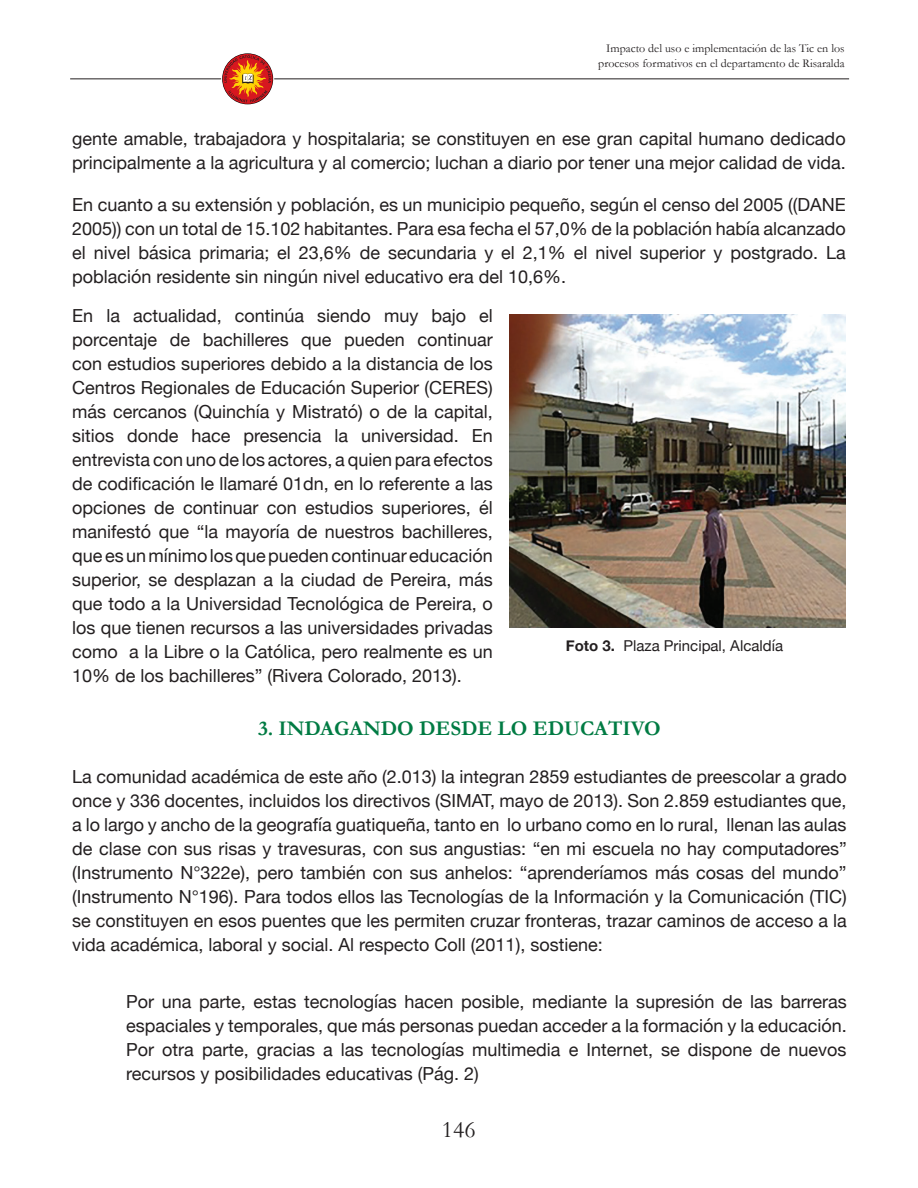
<style>
.page{position:relative;width:918px;height:1188px;background:#fff}
.page>*{position:absolute;margin:0;border:0;box-sizing:border-box;transform-origin:0 0}
.t1{font:24px "Garamond";color:#231f20}
.t2{font:700 21px "Garamond";color:#007b43}
.t3{font:18px/24px "Helvetica Neue";color:#231f20;text-align:justify}
.t4{font:15px "Helvetica Neue";color:#231f20}
.t5{font:12px/14.4px "Garamond";color:#231f20;text-align:right}
.s1{font-weight:700}
</style>
<div class="page">
<hr style="left:70px;top:78px;width:779px;height:1px;background:#231f20">
<svg style="left:221px;top:53px;width:53px;height:52px"></svg>
<img style="left:510px;top:315px;width:336px;height:312px">
<p class="t5" style="left:598px;top:41px;width:248px">Impacto del uso e implementación de las Tic en los procesos formativos en el departamento de Risaralda</p>
<p class="t3" style="left:72px;top:127px;width:775px">gente amable, trabajadora y hospitalaria; se constituyen en ese gran capital humano dedicado principalmente a la agricultura y al comercio; luchan a diario por tener una mejor calidad de vida.</p>
<p class="t3" style="left:72px;top:193px;width:775px">En cuanto a su extensión y población, es un municipio pequeño, según el censo del 2005 ((DANE 2005)) con un total de 15.102 habitantes. Para esa fecha el 57,0% de la población había alcanzado el nivel básica primaria; el 23,6% de secundaria y el 2,1% el nivel superior y postgrado. La población residente sin ningún nivel educativo era del 10,6%.</p>
<p class="t3" style="left:72px;top:305px;width:422px">En la actualidad, continúa siendo muy bajo el porcentaje de bachilleres que pueden continuar con estudios superiores debido a la distancia de los Centros Regionales de Educación Superior (CERES) más cercanos (Quinchía y Mistrató) o de la capital, sitios donde hace presencia la universidad. En entrevista con uno de los actores, a quien para efectos de codificación le llamaré 01dn, en lo referente a las opciones de continuar con estudios superiores, él manifestó que “la mayoría de nuestros bachilleres, que es un mínimo los que pueden continuar educación superior, se desplazan a la ciudad de Pereira, más que todo a la Universidad Tecnológica de Pereira, o los que tienen recursos a las universidades privadas como a la Libre o la Católica, pero realmente es un 10% de los bachilleres” (Rivera Colorado, 2013).</p>
<p class="t4" style="left:566px;top:635px;width:219px"><span class="s1">Foto 3.</span> Plaza Principal, Alcaldía</p>
<p class="t2" style="left:258px;top:716px;width:404px">3. INDAGANDO DESDE LO EDUCATIVO</p>
<p class="t3" style="left:72px;top:765px;width:776px">La comunidad académica de este año (2.013) la integran 2859 estudiantes de preescolar a grado once y 336 docentes, incluidos los directivos (SIMAT, mayo de 2013). Son 2.859 estudiantes que, a lo largo y ancho de la geografía guatiqueña, tanto en lo urbano como en lo rural, llenan las aulas de clase con sus risas y travesuras, con sus angustias: “en mi escuela no hay computadores” (Instrumento N°322e), pero también con sus anhelos: “aprenderíamos más cosas del mundo” (Instrumento N°196). Para todos ellos las Tecnologías de la Información y la Comunicación (TIC) se constituyen en esos puentes que les permiten cruzar fronteras, trazar caminos de acceso a la vida académica, laboral y social. Al respecto Coll (2011), sostiene:</p>
<p class="t3" style="left:126px;top:990px;width:722px">Por una parte, estas tecnologías hacen posible, mediante la supresión de las barreras espaciales y temporales, que más personas puedan acceder a la formación y la educación.<br>Por otra parte, gracias a las tecnologías multimedia e Internet, se dispone de nuevos recursos y posibilidades educativas (Pág. 2)</p>
<h1 class="t1" style="left:442px;top:1115px;width:35px">146</h1>
</div>
